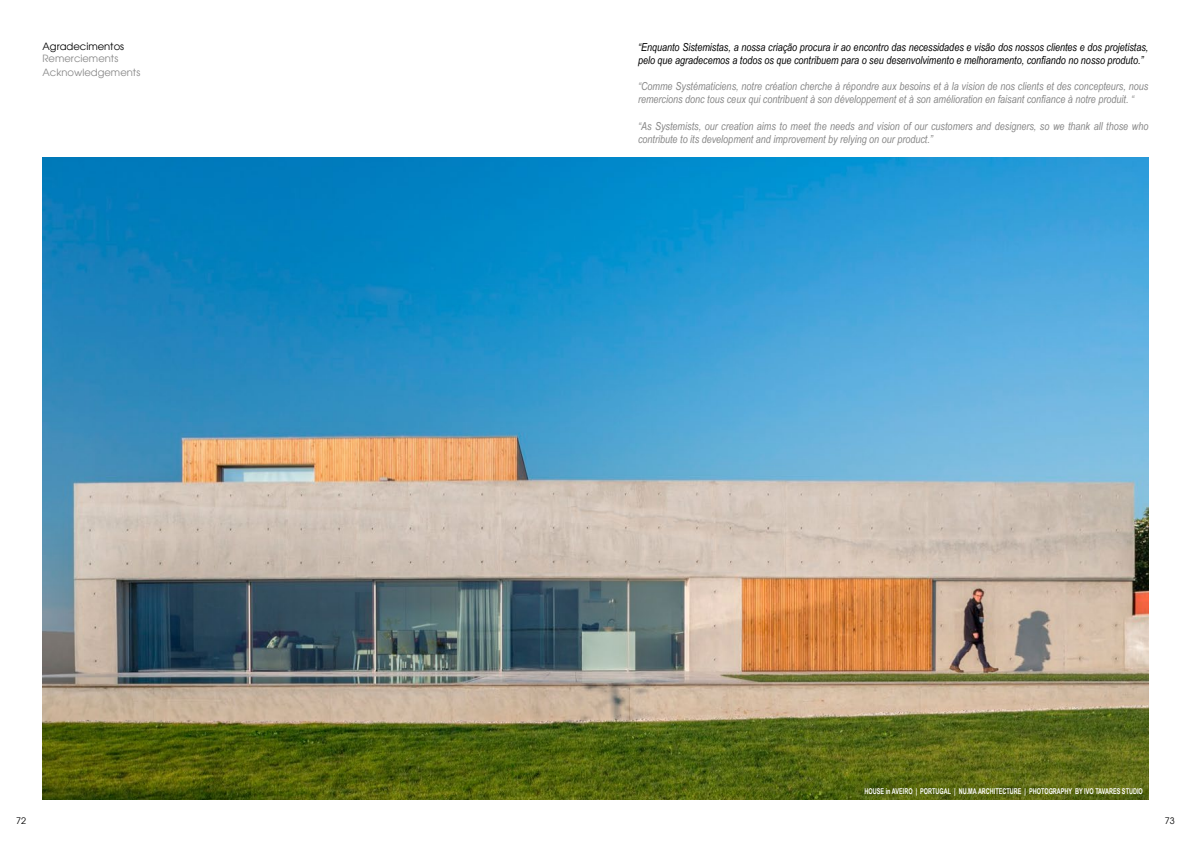
<style>
.page{position:relative;width:1191px;height:842px;background:#fff}
.page>*{position:absolute;margin:0;border:0;box-sizing:border-box;transform-origin:0 0}
.t1{font:italic 11px/13.2px "Arial Narrow";color:#878787}
.t2{font:italic 11px/13.2px "Arial Narrow";color:#000}
.t3{font:10px/14.4px "Avant Garde";color:#878787}
.t4{font:10px "Avant Garde";color:#000}
.t5{font:9px "Avant Garde";color:#000}
.t6{font:700 8px "Arial Narrow";color:#fff;scale:.84 1}
</style>
<div class="page">
<img style="left:43px;top:157px;width:1105px;height:642px">
<p class="t4" style="left:43px;top:40px;width:83px">Agradecimentos</p>
<p class="t3" style="left:43px;top:51px;width:99px">Remerciements<br>Acknowledgements</p>
<p class="t2" style="left:638px;top:40px;width:512px">“Enquanto Sistemistas, a nossa criação procura ir ao encontro das necessidades e visão dos nossos clientes e dos projetistas, pelo que agradecemos a todos os que contribuem para o seu desenvolvimento e melhoramento, confiando no nosso produto.”</p>
<p class="t1" style="left:638px;top:79px;width:512px">“Comme Systématiciens, notre création cherche à répondre aux besoins et à la vision de nos clients et des concepteurs, nous remercions donc tous ceux qui contribuent à son développement et à son amélioration en faisant confiance à notre produit. “</p>
<p class="t1" style="left:638px;top:119px;width:512px">“As Systemists, our creation aims to meet the needs and vision of our customers and designers, so we thank all those who contribute to its development and improvement by relying on our product.”</p>
<p class="t6" style="left:864px;top:785px;width:333px">HOUSE in AVEIRO | PORTUGAL | NU.MA ARCHITECTURE | PHOTOGRAPHY BY IVO TAVARES STUDIO</p>
<p class="t5" style="left:16px;top:815px;width:11px">72</p>
<p class="t5" style="left:1164px;top:815px;width:11px">73</p>
</div>
